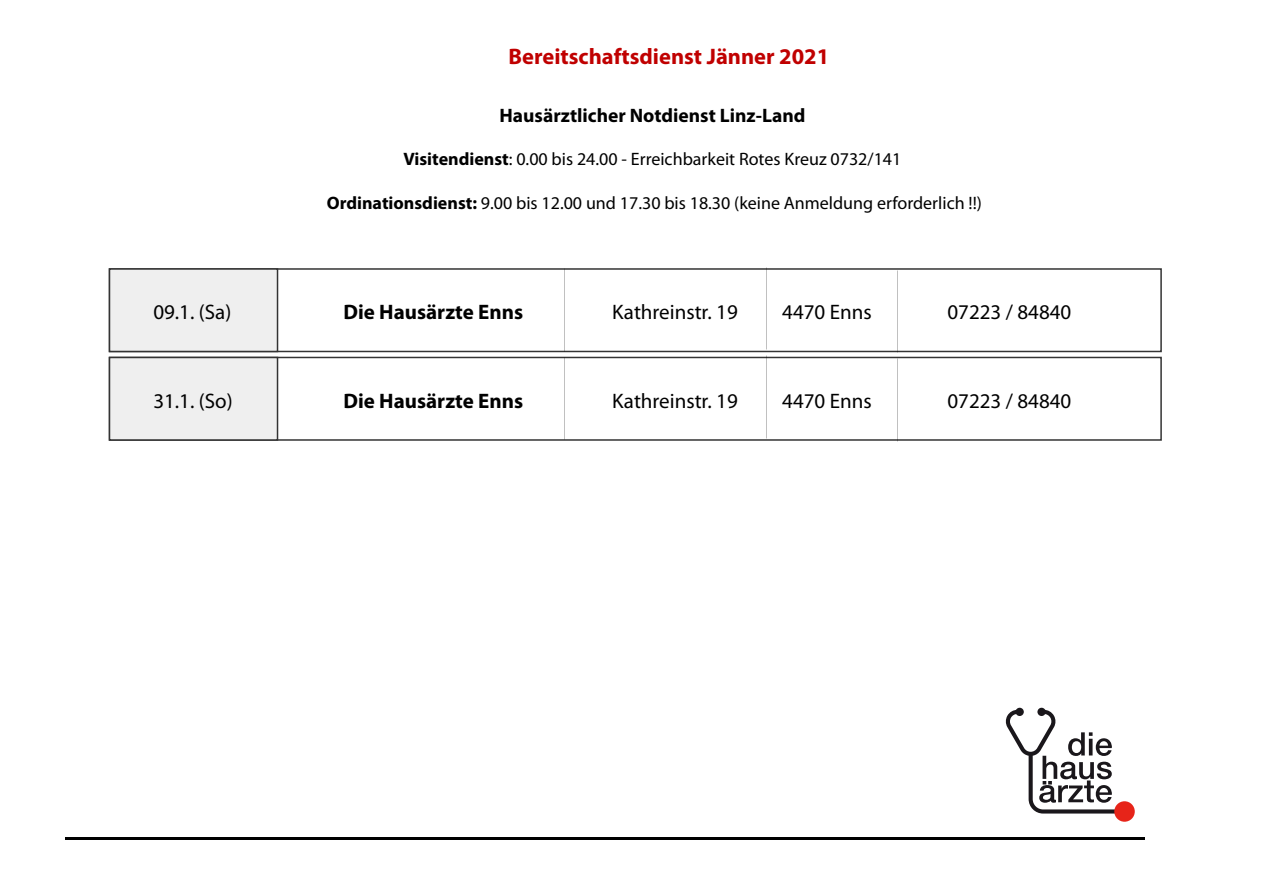
<style>
.page{position:relative;width:1263px;height:893px;background:#fff}
.page>*{position:absolute;margin:0;border:0;box-sizing:border-box;transform-origin:0 0}
.t1{font:700 22.5px "Myriad Pro";color:#c00000}
.t2{font:21px "Myriad Pro";color:#000}
.t3{font:700 21px "Myriad Pro";color:#000}
.t4{font:700 19.5px "Myriad Pro";color:#000}
.t5{font:18px "Myriad Pro";color:#000}
.s1{font-weight:700}
</style>
<div class="page">
<hr style="left:65px;top:837px;width:1079px;height:3px;background:#000">
<div style="left:109px;top:268px;width:1053px;height:84px;border:2px solid #333"></div>
<div style="left:109px;top:268px;width:169px;height:84px;background:#efefef;border:2px solid #333"></div>
<div style="left:109px;top:357px;width:1053px;height:84px;border:2px solid #333"></div>
<div style="left:109px;top:357px;width:169px;height:84px;background:#efefef;border:2px solid #333"></div>
<svg style="left:1015px;top:708px;width:9px;height:8px"></svg>
<svg style="left:1037px;top:708px;width:9px;height:8px"></svg>
<svg style="left:1005px;top:710px;width:113px;height:104px"></svg>
<div style="left:1114px;top:801px;width:21px;height:21px;background:#e72419;border-radius:50%"></div>
<p class="t1" style="left:509px;top:42px;width:322px">Bereitschaftsdienst Jänner 2021</p>
<p class="t4" style="left:500px;top:103px;width:307px">Hausärztlicher Notdienst Linz-Land</p>
<p class="t5" style="left:403px;top:148px;width:499px"><span class="s1">Visitendienst</span>: 0.00 bis 24.00 - Erreichbarkeit Rotes Kreuz 0732/141</p>
<p class="t5" style="left:327px;top:192px;width:657px"><span class="s1">Ordinationsdienst:</span> 9.00 bis 12.00 und 17.30 bis 18.30 (keine Anmeldung erforderlich !!)</p>
<p class="t2" style="left:153px;top:299px;width:79px">09.1. (Sa)</p>
<p class="t3" style="left:343px;top:298px;width:181px">Die Hausärzte Enns</p>
<p class="t2" style="left:612px;top:299px;width:127px">Kathreinstr. 19</p>
<p class="t2" style="left:782px;top:299px;width:91px">4470 Enns</p>
<p class="t2" style="left:947px;top:299px;width:125px">07223 / 84840</p>
<p class="t2" style="left:153px;top:388px;width:81px">31.1. (So)</p>
<p class="t3" style="left:343px;top:387px;width:181px">Die Hausärzte Enns</p>
<p class="t2" style="left:612px;top:388px;width:127px">Kathreinstr. 19</p>
<p class="t2" style="left:782px;top:388px;width:91px">4470 Enns</p>
<p class="t2" style="left:947px;top:388px;width:125px">07223 / 84840</p>
</div>
